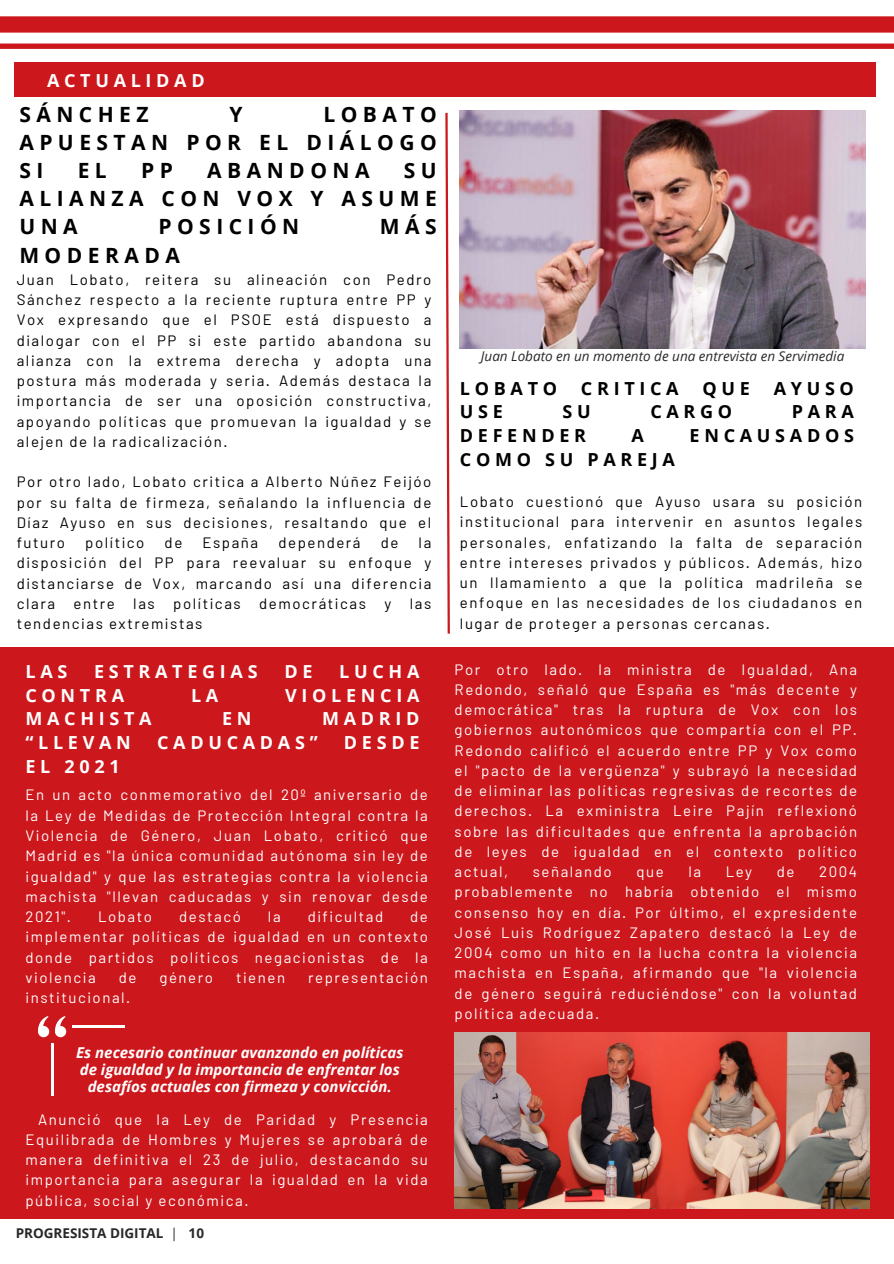
<style>
.page{position:relative;width:894px;height:1264px;background:#fff}
.page>*{position:absolute;margin:0;border:0;box-sizing:border-box;transform-origin:0 0}
.t1{font:700 21px/28.2px "Open Sans";letter-spacing:.26em;color:#000;text-align:justify}
.t2{font:700 18px/23.7px "Open Sans";letter-spacing:.26em;color:#fff}
.t3{font:700 18px "Open Sans";letter-spacing:.26em;color:#000}
.t4{font:15px/20.2px "Barlow";letter-spacing:.105em;color:#fff;text-align:justify}
.t5{font:15px/20.2px "Barlow";letter-spacing:.105em;color:#000;text-align:justify}
.t6{font:italic 700 15px/16.8px "Open Sans";color:#fff;text-align:center}
.t7{font:italic 13.5px "Open Sans";color:#282828}
.t8{font:700 13.5px "Open Sans";color:#282828}
.s1{font-weight:400}
</style>
<div class="page">
<div style="left:14px;top:62px;width:862px;height:35px;background:#cc171c"></div>
<svg style="left:0;top:16px;width:893px;height:33px"></svg>
<svg style="left:445px;top:112px;width:5px;height:522px"></svg>
<img style="left:460px;top:111px;width:405px;height:237px">
<div style="left:0;top:646px;width:893px;height:572px;background:#cc171c"></div>
<div style="left:55px;top:1025px;width:11px;height:12px;background:#fff;border-radius:50%"></div>
<div style="left:38px;top:1025px;width:11px;height:12px;background:#fff;border-radius:50%"></div>
<svg style="left:38px;top:1016px;width:28px;height:19px"></svg>
<hr style="left:51px;top:1043px;width:2px;height:52px;background:#fff">
<hr style="left:72px;top:1025px;width:52px;height:3px;background:#fff">
<img style="left:454px;top:1032px;width:415px;height:176px">
<p class="t2" style="left:47px;top:68px;width:159px">ACTUALIDAD</p>
<h2 class="t1" style="left:19px;top:100px;width:131px">SÁNCHEZ</h2>
<h2 class="t1" style="left:229px;top:100px;width:15px">Y</h2>
<h2 class="t1" style="left:19px;top:100px;width:419px;text-indent:304px">LOBATO APUESTAN POR EL DIÁLOGO S I</h2>
<h2 class="t1" style="left:78px;top:156px;width:31px">E L</h2>
<h2 class="t1" style="left:141px;top:156px;width:33px">P P</h2>
<h2 class="t1" style="left:207px;top:156px;width:164px">ABANDONA</h2>
<h2 class="t1" style="left:19px;top:156px;width:419px;text-indent:384px">S U ALIANZA CON VOX Y ASUME UNA</h2>
<h2 class="t1" style="left:158px;top:212px;width:142px">POSICIÓN</h2>
<h2 class="t1" style="left:380px;top:212px;width:58px">MÁS</h2>
<h2 class="t1" style="left:19px;top:240px;width:162px">MODERADA</h2>
<h4 class="t5" style="left:17px;top:269px;width:416px">Juan Lobato, reitera su alineación con Pedro Sánchez respecto a la reciente ruptura entre PP y Vox expresando que el PSOE está dispuesto a dialogar con el PP si este partido abandona su alianza con la extrema derecha y adopta una postura más moderada y seria. Además destaca la importancia de ser una oposición constructiva, apoyando políticas que promuevan la igualdad y se alejen de la radicalización.</h4>
<h2 class="t5" style="left:17px;top:471px;width:416px">Por otro lado, Lobato critica a Alberto Núñez Feijóo por su falta de firmeza, señalando la influencia de Díaz Ayuso en sus decisiones, resaltando que el futuro</h2>
<h2 class="t5" style="left:85px;top:532px;width:61px">político</h2>
<h2 class="t5" style="left:165px;top:532px;width:19px">de</h2>
<h2 class="t5" style="left:202px;top:532px;width:57px">España</h2>
<h2 class="t5" style="left:278px;top:532px;width:84px">dependerá</h2>
<h2 class="t5" style="left:380px;top:532px;width:19px">de</h2>
<h2 class="t5" style="left:17px;top:532px;width:416px;text-indent:402px">la disposición del PP para reevaluar su enfoque y distanciarse de Vox, marcando así una diferencia clara entre las políticas democráticas y las tendencias extremistas</h2>
<h4 class="t2" style="left:25px;top:659px;width:43px">LAS</h4>
<h4 class="t2" style="left:94px;top:659px;width:165px">ESTRATEGIAS</h4>
<h4 class="t2" style="left:284px;top:659px;width:30px">D E</h4>
<h4 class="t2" style="left:339px;top:659px;width:82px">LUCHA</h4>
<h4 class="t2" style="left:25px;top:682px;width:100px">CONTRA</h4>
<h4 class="t2" style="left:191px;top:682px;width:29px">L A</h4>
<h4 class="t2" style="left:285px;top:682px;width:136px">VIOLENCIA</h4>
<h4 class="t2" style="left:25px;top:706px;width:128px">MACHISTA</h4>
<h4 class="t2" style="left:222px;top:706px;width:31px">E N</h4>
<h4 class="t2" style="left:322px;top:706px;width:99px">MADRID</h4>
<h4 class="t2" style="left:25px;top:730px;width:107px">“LLEVAN</h4>
<h4 class="t2" style="left:157px;top:730px;width:162px">CADUCADAS”</h4>
<h4 class="t2" style="left:344px;top:730px;width:77px">DESDE</h4>
<h4 class="t2" style="left:25px;top:753px;width:96px">EL 2021</h4>
<h2 class="t2" style="left:33px;top:668px;width:350px">DE CONCIENCIA DEL ABUSO<br>Y MALTRATO EN LA VEJEZ</h2>
<h1 class="t4" style="left:25px;top:784px;width:404px">En un acto conmemorativo del 20º aniversario de la Ley de Medidas de Protección Integral contra la Violencia de Género, Juan Lobato, criticó que Madrid es "la única comunidad autónoma sin ley de igualdad" y que las estrategias contra la violencia machista "llevan caducadas y sin renovar desde 2021".</h1>
<h1 class="t4" style="left:98px;top:905px;width:55px">Lobato</h1>
<h1 class="t4" style="left:179px;top:905px;width:63px">destacó</h1>
<h1 class="t4" style="left:268px;top:905px;width:14px">la</h1>
<h1 class="t4" style="left:307px;top:905px;width:77px">dificultad</h1>
<h1 class="t4" style="left:25px;top:905px;width:404px;text-indent:384px">de implementar políticas de igualdad en un contexto donde partidos políticos negacionistas de la violencia</h1>
<h1 class="t4" style="left:119px;top:966px;width:19px">de</h1>
<h1 class="t4" style="left:159px;top:966px;width:55px">género</h1>
<h1 class="t4" style="left:236px;top:966px;width:51px">tienen</h1>
<h1 class="t4" style="left:308px;top:966px;width:121px">representación</h1>
<h1 class="t4" style="left:25px;top:986px;width:106px">institucional.</h1>
<p class="t6" style="left:76px;top:1043px;width:329px">Es necesario continuar avanzando en políticas de igualdad y la importancia de enfrentar los desafíos actuales con firmeza y convicción.</p>
<p class="t4" style="left:25px;top:1108px;width:404px;text-indent:13px">Anunció que la Ley de Paridad y Presencia Equilibrada de Hombres y Mujeres se aprobará de manera definitiva el 23 de julio, destacando su importancia para asegurar la igualdad en la vida pública, social y económica.</p>
<h4 class="t8" style="left:16px;top:1223px;width:190px">PROGRESISTA DIGITAL <span class="s1">|</span> 10</h4>
<h2 class="t7" style="left:481px;top:347px;width:365px">Juan Lobato en un momento de una entrevista en Servimedia</h2>
<h4 class="t3" style="left:460px;top:375px;width:99px">LOBATO</h4>
<h4 class="t3" style="left:580px;top:375px;width:99px">CRITICA</h4>
<h4 class="t3" style="left:702px;top:375px;width:49px">QUE</h4>
<h4 class="t3" style="left:773px;top:375px;width:82px">AYUSO</h4>
<h4 class="t3" style="left:460px;top:399px;width:44px">USE</h4>
<h4 class="t3" style="left:562px;top:399px;width:30px">S U</h4>
<h4 class="t3" style="left:650px;top:399px;width:83px">CARGO</h4>
<h4 class="t3" style="left:791px;top:399px;width:64px">PARA</h4>
<h4 class="t3" style="left:460px;top:423px;width:128px">DEFENDER</h4>
<h4 class="t3" style="left:631px;top:423px;width:14px">A</h4>
<h4 class="t3" style="left:689px;top:423px;width:166px">ENCAUSADOS</h4>
<h4 class="t3" style="left:460px;top:446px;width:216px">COMO SU PAREJA</h4>
<p class="t5" style="left:460px;top:491px;width:404px">Lobato cuestionó que Ayuso usara su posición institucional para intervenir en asuntos legales personales, enfatizando la falta de separación entre intereses privados y públicos. Además, hizo un llamamiento a que la política madrileña se enfoque en las necesidades de los ciudadanos en lugar de proteger a personas cercanas.</p>
<h4 class="t4" style="left:454px;top:658px;width:404px">Por otro lado. la ministra de Igualdad, Ana Redondo, señaló que España es "más decente y democrática" tras la ruptura de Vox con los gobiernos autonómicos que compartía con el PP.<br>Redondo calificó el acuerdo entre PP y Vox como el "pacto de la vergüenza" y subrayó la necesidad de eliminar las políticas regresivas de recortes de derechos. La exministra Leire Pajín reflexionó sobre las dificultades que enfrenta la aprobación de leyes de igualdad en el contexto político actual,</h4>
<h4 class="t4" style="left:454px;top:861px;width:404px;text-indent:364px">2004 probablemente no habría obtenido el mismo consenso hoy en día. Por último, el expresidente José Luis Rodríguez Zapatero destacó la Ley de 2004 como un hito en la lucha contra la violencia machista en España, afirmando que "la violencia de género seguirá reduciéndose" con la voluntad política adecuada.</h4>
<h4 class="t4" style="left:532px;top:861px;width:80px">señalando</h4>
<h4 class="t4" style="left:636px;top:861px;width:29px">que</h4>
<h4 class="t4" style="left:688px;top:861px;width:14px">la</h4>
<h4 class="t4" style="left:725px;top:861px;width:28px">Ley</h4>
<h4 class="t4" style="left:776px;top:861px;width:19px">de</h4>
</div>
